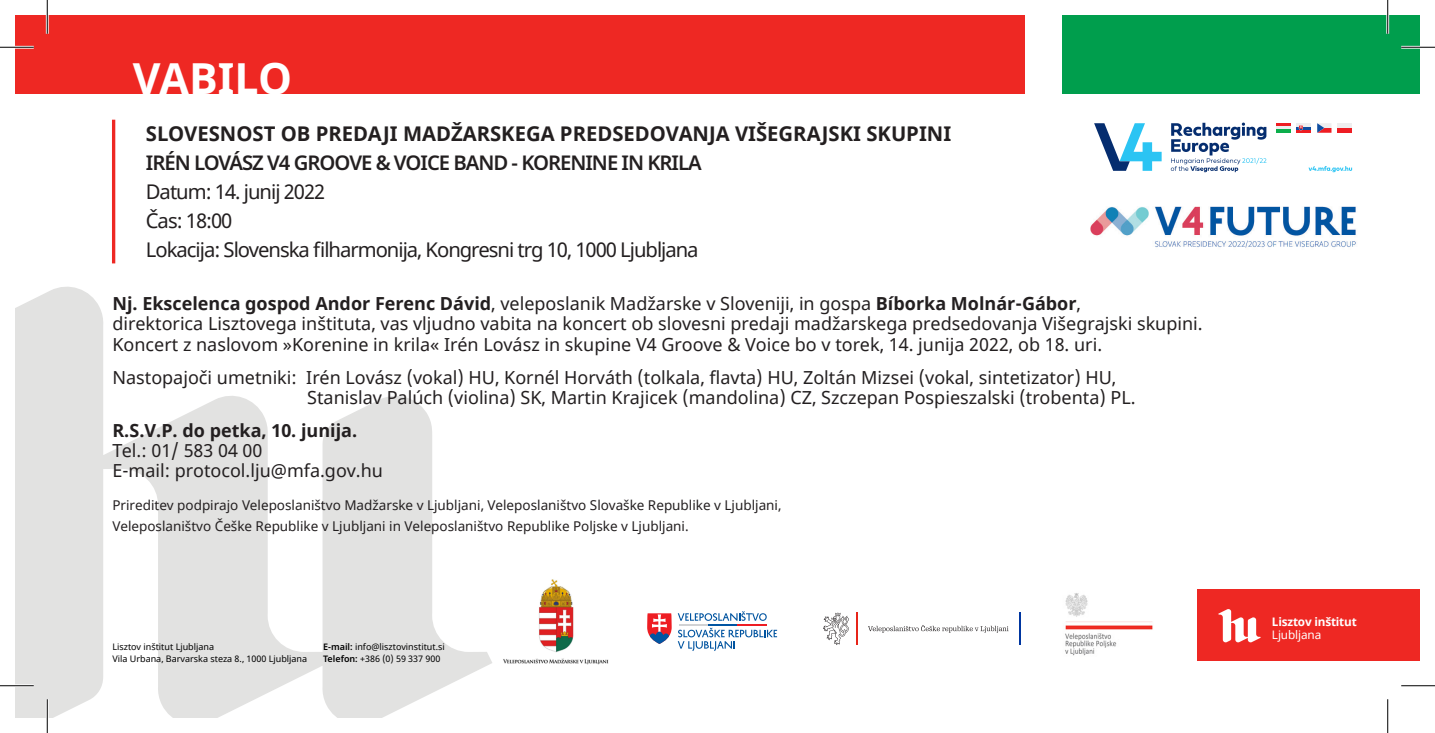
<style>
.page{position:relative;width:1435px;height:733px;background:#fff}
.page>*{position:absolute;margin:0;border:0;box-sizing:border-box;transform-origin:0 0}
.t1{font:700 42.75px "Noto Sans";color:#fff}
.date{font:20.25px "Noto Sans";letter-spacing:-.05em;color:#231f20}
.t2{font:700 20.25px "Noto Sans";color:#231f20}
.date-2{font:600 20.25px "Noto Sans";letter-spacing:-.05em;color:#231f20}
.t3{font:18px/20.2px "Noto Sans";color:#231f20}
.t4{font:13.5px/20.2px "Noto Sans";color:#231f20}
.t5{font:700 11.7px "Noto Sans";letter-spacing:-.015em;color:#fff}
.t6{font:11.7px "Noto Sans";letter-spacing:-.01em;color:#fff}
.t7{font:9px "Noto Sans";color:#000}
.s1{font-weight:700}
.s2{font-weight:600}
</style>
<div class="page">
<svg style="left:15px;top:287px;width:477px;height:431px;fill:#e2e2e1"></svg>
<div style="left:1337px;top:123px;width:15px;height:5px;background:#eeeeef"></div>
<div style="left:1337px;top:128px;width:15px;height:5px;background:#ee1d23"></div>
<svg style="left:1317px;top:123px;width:14px;height:10px"></svg>
<hr style="left:1276px;top:123px;width:14px;height:3px;background:#ee1d23">
<svg style="left:1276px;top:126px;width:14px;height:4px"></svg>
<hr style="left:1276px;top:130px;width:14px;height:3px;background:#0cae4c">
<hr style="left:1296px;top:130px;width:14px;height:3px;background:#ee1d23">
<svg style="left:1296px;top:126px;width:14px;height:4px"></svg>
<hr style="left:1296px;top:123px;width:14px;height:3px;background:#eeeeef">
<svg style="left:1298px;top:125px;width:5px;height:6px"></svg>
<svg style="left:1170px;top:123px;width:96px;height:49px"></svg>
<svg style="left:1308px;top:166px;width:44px;height:6px"></svg>
<svg style="left:1094px;top:123px;width:67px;height:48px"></svg>
<div style="left:15px;top:15px;width:1011px;height:78px;background:#ee2823"></div>
<div style="left:1061px;top:15px;width:358px;height:78px;background:#009e4d"></div>
<div style="left:1025px;top:15px;width:36px;height:78px;background:#fff"></div>
<hr style="left:112px;top:120px;width:3px;height:143px;background:#ee2823">
<img style="left:503px;top:579px;width:106px;height:86px">
<div style="left:1197px;top:590px;width:180px;height:71px;background:#ee2823"></div>
<svg style="left:1218px;top:609px;width:42px;height:34px"></svg>
<div style="left:1376px;top:590px;width:43px;height:71px;background:#ee2823"></div>
<img style="left:1090px;top:206px;width:266px;height:42px">
<svg style="left:647px;top:613px;width:24px;height:31px"></svg>
<svg style="left:678px;top:611px;width:99px;height:40px"></svg>
<hr style="left:1019px;top:612px;width:1px;height:33px;background:#0036a0">
<hr style="left:856px;top:613px;width:1px;height:32px;background:#e72419">
<svg style="left:823px;top:613px;width:26px;height:32px"></svg>
<svg style="left:868px;top:625px;width:140px;height:8px"></svg>
<img style="left:1065px;top:593px;width:88px;height:63px">
<hr style="left:0;top:46px;width:34px;height:3px;background:#fff">
<hr style="left:1401px;top:46px;width:34px;height:3px;background:#fff">
<hr style="left:0;top:684px;width:34px;height:3px;background:#fff">
<hr style="left:46px;top:0;width:3px;height:34px;background:#fff">
<hr style="left:46px;top:699px;width:3px;height:34px;background:#fff">
<hr style="left:1386px;top:0;width:3px;height:34px;background:#fff">
<hr style="left:0;top:47px;width:34px;height:1px;background:#000">
<hr style="left:1401px;top:47px;width:34px;height:1px;background:#000">
<hr style="left:0;top:685px;width:34px;height:1px;background:#000">
<hr style="left:1401px;top:685px;width:34px;height:1px;background:#000">
<hr style="left:47px;top:0;width:1px;height:34px;background:#000">
<hr style="left:47px;top:699px;width:1px;height:34px;background:#000">
<hr style="left:1387px;top:0;width:1px;height:34px;background:#000">
<hr style="left:1387px;top:699px;width:1px;height:34px;background:#000">
<p class="t1" style="left:133px;top:49px;width:161px">VABILO</p>
<p class="t2" style="left:146px;top:120px;width:807px">SLOVESNOST OB PREDAJI MADŽARSKEGA PREDSEDOVANJA VIŠEGRAJSKI SKUPINI</p>
<p class="date-2" style="left:146px;top:149px;width:557px">IRÉN LOVÁSZ V4 GROOVE &amp; VOICE BAND - KORENINE IN KRILA</p>
<p class="date" style="left:146px;top:178px;width:181px">Datum: 14. junij 2022</p>
<p class="date" style="left:146px;top:207px;width:88px">Čas: 18:00</p>
<p class="date" style="left:146px;top:236px;width:554px">Lokacija: Slovenska filharmonija, Kongresni trg 10, 1000 Ljubljana</p>
<p class="t3" style="left:112px;top:294px;width:1091px"><span class="s1">Nj. Ekscelenca gospod Andor Ferenc Dávid</span>, veleposlanik Madžarske v Sloveniji, in gospa <span class="s1">Bíborka Molnár-Gábor</span>,<br>direktorica Lisztovega inštituta, vas vljudno vabita na koncert ob slovesni predaji madžarskega predsedovanja Višegrajski skupini.<br>Koncert z naslovom »Korenine in krila« Irén Lovász in skupine V4 Groove &amp; Voice bo v torek, 14. junija 2022, ob 18. uri.</p>
<p class="t3" style="left:307px;top:368px;width:830px;text-indent:-195px">Nastopajoči umetniki: Irén Lovász (vokal) HU, Kornél Horváth (tolkala, flavta) HU, Zoltán Mizsei (vokal, sintetizator) HU,<br>Stanislav Palúch (violina) SK, Martin Krajicek (mandolina) CZ, Szczepan Pospieszalski (trobenta) PL.</p>
<p class="t3" style="left:112px;top:421px;width:272px"><span class="s1">R.S.V.P. do petka, 10. junija.<br></span>Tel.: 01/ 583 04 00<br>E-mail: protocol.lju@mfa.gov.hu</p>
<p class="t4" style="left:112px;top:496px;width:670px">Prireditev podpirajo Veleposlaništvo Madžarske v Ljubljani, Veleposlaništvo Slovaške Republike v Ljubljani,<br>Veleposlaništvo Češke Republike v Ljubljani in Veleposlaništvo Republike Poljske v Ljubljani.</p>
<p class="t7" style="left:112px;top:641px;width:103px">Lisztov inštitut Ljubljana</p>
<p class="t7" style="left:112px;top:652px;width:196px">Vila Urbana, Barvarska steza 8., 1000 Ljubljana</p>
<p class="t7" style="left:323px;top:641px;width:123px"><span class="s2">E-mail:</span> info@lisztovinstitut.si</p>
<p class="t7" style="left:323px;top:652px;width:119px"><span class="s2">Telefon:</span> +386 (0) 59 337 900</p>
<p class="t5" style="left:1272px;top:613px;width:86px">Lisztov inštitut</p>
<p class="t6" style="left:1272px;top:627px;width:51px">Ljubljana</p>
</div>
